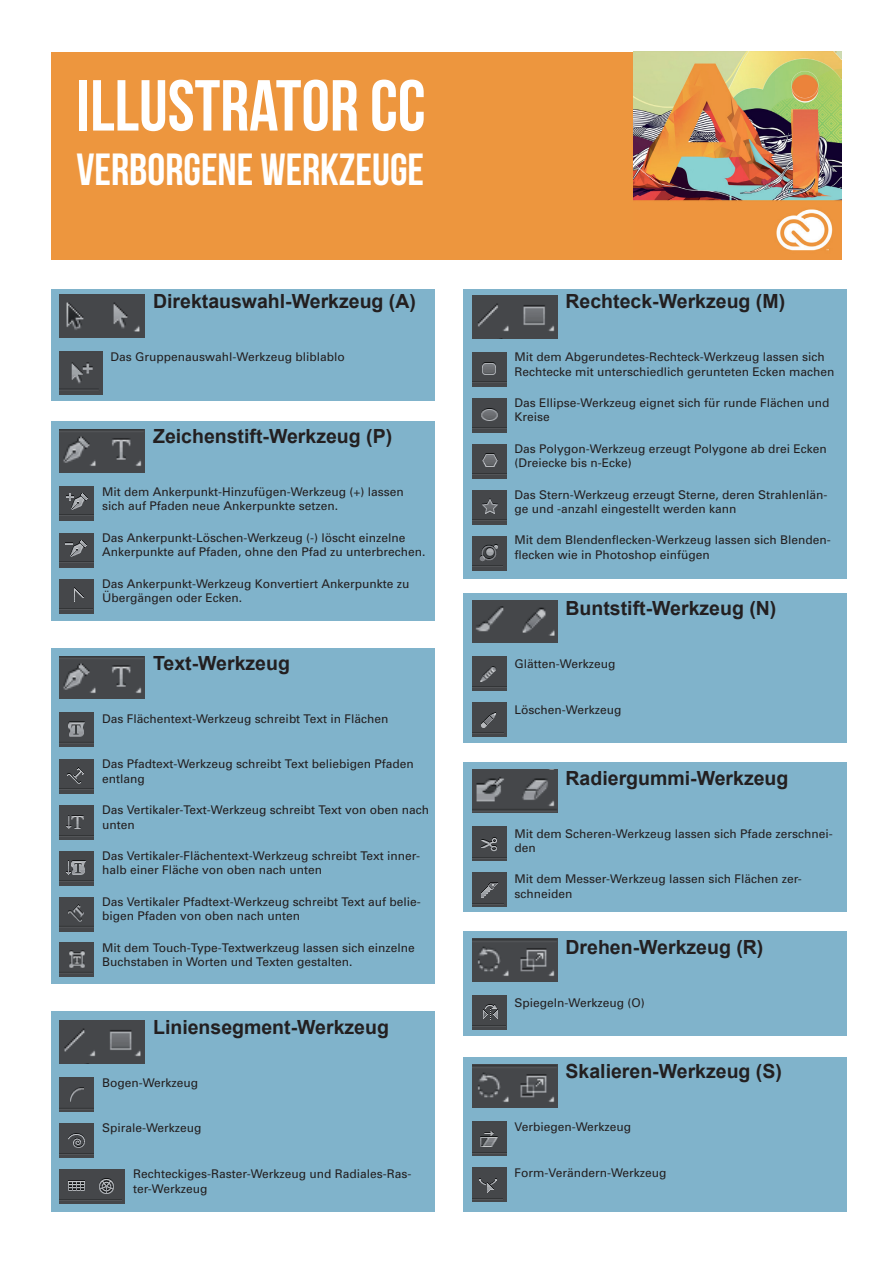
<style>
.page{position:relative;width:893px;height:1263px;background:#fff}
.page>*{position:absolute;margin:0;border:0;box-sizing:border-box;transform-origin:0 0}
.t1{font:72px "Bebas Neue";color:#fff}
.t2{font:45px "Bebas Neue";color:#fff}
.brennpunkt__titel2{font:700 19.5px "Arial";color:#231f20}
.kleintext{font:12px/14.4px "Univers";color:#231f20}
</style>
<div class="page">
<div style="left:52px;top:52px;width:789px;height:207px;background:#ed963e"></div>
<img style="left:634px;top:52px;width:207px;height:199px">
<div style="left:51px;top:289px;width:384px;height:112px;background:#80b3cb"></div>
<div style="left:51px;top:421px;width:384px;height:199px;background:#80b3cb"></div>
<div style="left:51px;top:1012px;width:384px;height:200px;background:#80b3cb"></div>
<div style="left:51px;top:648px;width:384px;height:336px;background:#80b3cb"></div>
<div style="left:463px;top:289px;width:384px;height:289px;background:#80b3cb"></div>
<div style="left:463px;top:594px;width:384px;height:149px;background:#80b3cb"></div>
<div style="left:463px;top:763px;width:384px;height:149px;background:#80b3cb"></div>
<div style="left:463px;top:931px;width:384px;height:104px;background:#80b3cb"></div>
<div style="left:463px;top:1058px;width:384px;height:154px;background:#80b3cb"></div>
<img style="left:472px;top:939px;width:85px;height:42px">
<img style="left:60px;top:352px;width:42px;height:42px">
<img style="left:60px;top:486px;width:34px;height:34px">
<img style="left:60px;top:533px;width:34px;height:34px">
<img style="left:60px;top:580px;width:34px;height:34px">
<img style="left:60px;top:713px;width:34px;height:34px">
<img style="left:60px;top:760px;width:34px;height:34px">
<img style="left:60px;top:806px;width:34px;height:34px">
<img style="left:60px;top:851px;width:34px;height:34px">
<img style="left:60px;top:897px;width:34px;height:34px">
<img style="left:60px;top:943px;width:34px;height:34px">
<img style="left:60px;top:1078px;width:34px;height:34px">
<img style="left:60px;top:1124px;width:34px;height:34px">
<img style="left:60px;top:1169px;width:65px;height:34px">
<img style="left:472px;top:352px;width:34px;height:34px">
<img style="left:472px;top:398px;width:34px;height:34px">
<img style="left:472px;top:444px;width:34px;height:34px">
<img style="left:472px;top:490px;width:34px;height:34px">
<img style="left:472px;top:536px;width:34px;height:34px">
<img style="left:472px;top:657px;width:34px;height:34px">
<img style="left:472px;top:703px;width:34px;height:34px">
<img style="left:472px;top:827px;width:34px;height:34px">
<img style="left:472px;top:873px;width:34px;height:34px">
<img style="left:472px;top:995px;width:34px;height:34px">
<img style="left:472px;top:1121px;width:34px;height:34px">
<img style="left:472px;top:1167px;width:34px;height:34px">
<img style="left:472px;top:1065px;width:85px;height:42px">
<img style="left:472px;top:770px;width:85px;height:42px">
<img style="left:472px;top:600px;width:85px;height:43px">
<img style="left:60px;top:1020px;width:85px;height:43px">
<img style="left:472px;top:296px;width:85px;height:42px">
<img style="left:60px;top:429px;width:85px;height:43px">
<img style="left:60px;top:656px;width:85px;height:43px">
<img style="left:60px;top:294px;width:85px;height:43px">
<p class="t1" style="left:77px;top:66px;width:351px">ILLUSTRATOR CC</p>
<p class="t2" style="left:77px;top:144px;width:349px">VERBORGENE WERKZEUGE</p>
<p class="brennpunkt__titel2" style="left:153px;top:289px;width:264px">Direktauswahl-Werkzeug (A)</p>
<p class="kleintext" style="left:111px;top:349px;width:236px">Das Gruppenauswahl-Werkzeug bliblablo</p>
<p class="brennpunkt__titel2" style="left:153px;top:424px;width:241px">Zeichenstift-Werkzeug (P)</p>
<p class="kleintext" style="left:102px;top:484px;width:303px">Mit dem Ankerpunkt-Hinzufügen-Werkzeug (+) lassen sich auf Pfaden neue Ankerpunkte setzen.</p>
<p class="kleintext" style="left:102px;top:530px;width:325px">Das Ankerpunkt-Löschen-Werkzeug (-) löscht einzelne<br>Ankerpunkte auf Pfaden, ohne den Pfad zu unterbrechen.</p>
<p class="kleintext" style="left:102px;top:576px;width:309px">Das Ankerpunkt-Werkzeug Konvertiert Ankerpunkte zu<br>Übergängen oder Ecken.</p>
<p class="brennpunkt__titel2" style="left:153px;top:650px;width:138px">Text-Werkzeug</p>
<p class="kleintext" style="left:102px;top:711px;width:288px">Das Flächentext-Werkzeug schreibt Text in Flächen</p>
<p class="kleintext" style="left:102px;top:757px;width:313px">Das Pfadtext-Werkzeug schreibt Text beliebigen Pfaden entlang</p>
<p class="kleintext" style="left:102px;top:802px;width:329px">Das Vertikaler-Text-Werkzeug schreibt Text von oben nach unten</p>
<p class="kleintext" style="left:102px;top:848px;width:319px">Das Vertikaler-Flächentext-Werkzeug schreibt Text inner&shy;halb einer Fläche von oben nach unten</p>
<p class="kleintext" style="left:102px;top:894px;width:320px">Das Vertikaler Pfadtext-Werkzeug schreibt Text auf belie&shy;bigen Pfaden von oben nach unten</p>
<p class="kleintext" style="left:102px;top:940px;width:314px">Mit dem Touch-Type-Textwerkzeug lassen sich einzelne<br>Buchstaben in Worten und Texten gestalten.</p>
<p class="brennpunkt__titel2" style="left:153px;top:1014px;width:237px">Liniensegment-Werkzeug</p>
<p class="kleintext" style="left:102px;top:1075px;width:98px">Bogen-Werkzeug</p>
<p class="kleintext" style="left:102px;top:1121px;width:101px">Spirale-Werkzeug</p>
<p class="kleintext" style="left:133px;top:1166px;width:280px">Rechteckiges-Raster-Werkzeug und Radiales-Ras&shy;ter-Werkzeug</p>
<p class="brennpunkt__titel2" style="left:566px;top:289px;width:221px">Rechteck-Werkzeug (M)</p>
<p class="kleintext" style="left:514px;top:349px;width:322px">Mit dem Abgerundetes-Rechteck-Werkzeug lassen sich<br>Rechtecke mit unterschiedlich gerunteten Ecken machen</p>
<p class="kleintext" style="left:514px;top:395px;width:316px">Das Ellipse-Werkzeug eignet sich für runde Flächen und<br>Kreise</p>
<p class="kleintext" style="left:514px;top:441px;width:314px">Das Polygon-Werkzeug erzeugt Polygone ab drei Ecken (Dreiecke bis n-Ecke)</p>
<p class="kleintext" style="left:514px;top:487px;width:314px">Das Stern-Werkzeug erzeugt Sterne, deren Strahlenlän&shy;ge und -anzahl eingestellt werden kann</p>
<p class="kleintext" style="left:514px;top:533px;width:318px">Mit dem Blendenflecken-Werkzeug lassen sich Blenden&shy;flecken wie in Photoshop einfügen</p>
<p class="brennpunkt__titel2" style="left:566px;top:596px;width:212px">Buntstift-Werkzeug (N)</p>
<p class="kleintext" style="left:514px;top:656px;width:102px">Glätten-Werkzeug</p>
<p class="kleintext" style="left:514px;top:702px;width:108px">Löschen-Werkzeug</p>
<p class="brennpunkt__titel2" style="left:566px;top:765px;width:224px">Radiergummi-Werkzeug</p>
<p class="kleintext" style="left:514px;top:826px;width:320px">Mit dem Scheren-Werkzeug lassen sich Pfade zerschnei&shy;den</p>
<p class="kleintext" style="left:514px;top:872px;width:289px">Mit dem Messer-Werkzeug lassen sich Flächen zer&shy;schneiden</p>
<p class="brennpunkt__titel2" style="left:566px;top:935px;width:199px">Drehen-Werkzeug (R)</p>
<p class="kleintext" style="left:514px;top:995px;width:132px">Spiegeln-Werkzeug (O)</p>
<p class="brennpunkt__titel2" style="left:566px;top:1058px;width:218px">Skalieren-Werkzeug (S)</p>
<p class="kleintext" style="left:514px;top:1119px;width:118px">Verbiegen-Werkzeug</p>
<p class="kleintext" style="left:514px;top:1165px;width:154px">Form-Verändern-Werkzeug</p>
</div>
